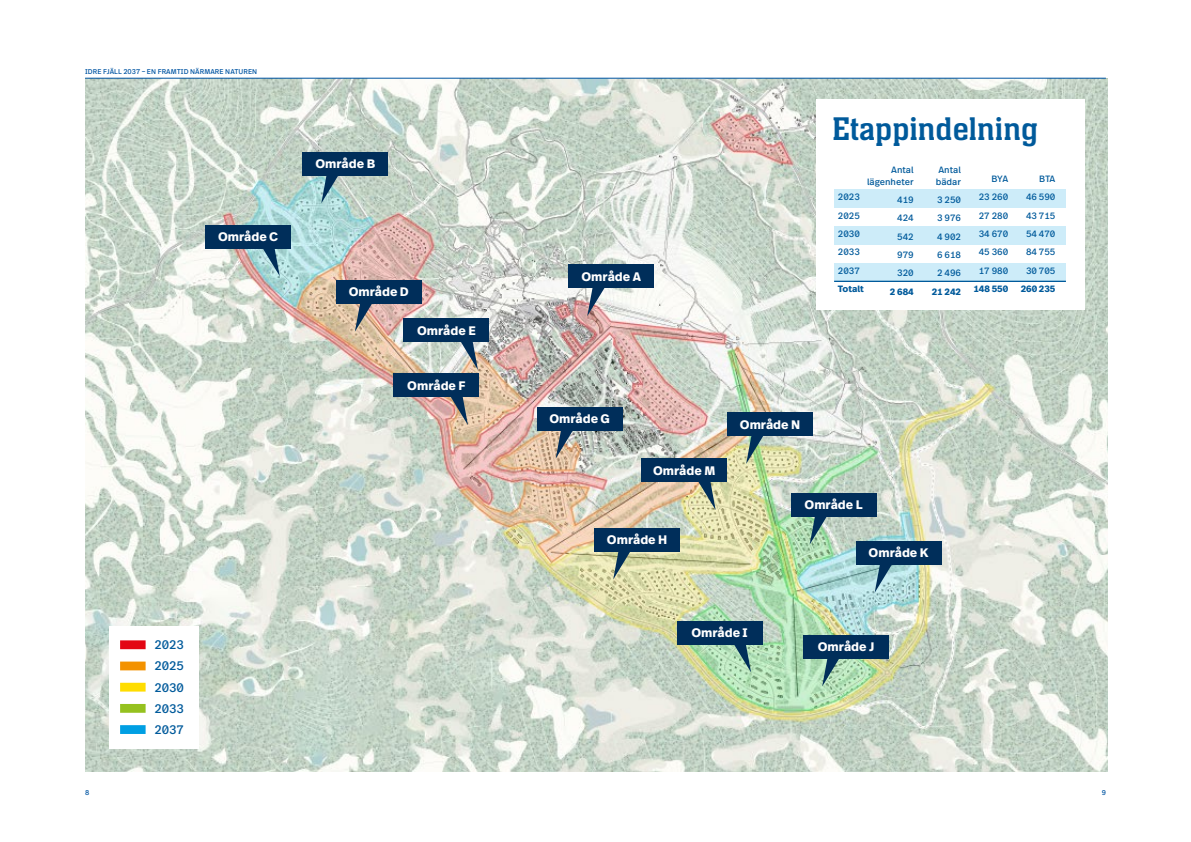
<style>
.page{position:relative;width:1191px;height:842px;background:#fff}
.page>*{position:absolute;margin:0;border:0;box-sizing:border-box;transform-origin:0 0}
.t1{font:34px "Neue Aachen Pro";color:#005a9b}
.t2{font:700 12.3px "Real Text Pro";color:#fff}
.t3{font:12.3px/21.1px "Real Text Pro";color:#005a9b;text-align:justify}
.t4{font:9.2px/18.3px "Real Text Pro";color:#005a9b;text-align:justify}
.t5{font:700 9.2px "Real Text Pro";color:#005a9b}
.t6{font:7px "Real Text Pro";letter-spacing:.01em;color:#0055a3}
</style>
<div class="page">
<img style="left:85px;top:78px;width:1022px;height:693px">
<div style="left:816px;top:99px;width:268px;height:211px;background:#fff"></div>
<div style="left:109px;top:626px;width:90px;height:122px;background:#fff"></div>
<div style="left:834px;top:190px;width:232px;height:18px;background:#cdecf9"></div>
<div style="left:834px;top:226px;width:232px;height:19px;background:#cdecf9"></div>
<div style="left:834px;top:263px;width:232px;height:18px;background:#cdecf9"></div>
<hr style="left:834px;top:281px;width:232px;height:1px;background:#005a9b">
<div style="left:302px;top:152px;width:86px;height:23px;background:#002e5a"></div>
<svg style="left:321px;top:175px;width:18px;height:28px"></svg>
<div style="left:336px;top:280px;width:86px;height:24px;background:#002e5a"></div>
<svg style="left:355px;top:304px;width:18px;height:28px"></svg>
<div style="left:205px;top:225px;width:86px;height:23px;background:#002e5a"></div>
<svg style="left:262px;top:248px;width:18px;height:28px"></svg>
<div style="left:403px;top:318px;width:86px;height:24px;background:#002e5a"></div>
<svg style="left:460px;top:342px;width:18px;height:28px"></svg>
<div style="left:568px;top:265px;width:86px;height:23px;background:#002e5a"></div>
<svg style="left:587px;top:288px;width:18px;height:28px"></svg>
<div style="left:537px;top:407px;width:85px;height:24px;background:#002e5a"></div>
<svg style="left:555px;top:431px;width:18px;height:28px"></svg>
<div style="left:727px;top:412px;width:86px;height:24px;background:#002e5a"></div>
<svg style="left:746px;top:436px;width:18px;height:28px"></svg>
<div style="left:790px;top:493px;width:86px;height:24px;background:#002e5a"></div>
<svg style="left:809px;top:517px;width:18px;height:28px"></svg>
<div style="left:803px;top:635px;width:86px;height:23px;background:#002e5a"></div>
<svg style="left:822px;top:658px;width:18px;height:28px"></svg>
<div style="left:855px;top:541px;width:86px;height:24px;background:#002e5a"></div>
<svg style="left:874px;top:565px;width:18px;height:28px"></svg>
<div style="left:594px;top:528px;width:86px;height:24px;background:#002e5a"></div>
<svg style="left:613px;top:552px;width:18px;height:27px"></svg>
<div style="left:393px;top:374px;width:86px;height:23px;background:#002e5a"></div>
<svg style="left:450px;top:397px;width:18px;height:28px"></svg>
<div style="left:641px;top:459px;width:86px;height:23px;background:#002e5a"></div>
<svg style="left:697px;top:482px;width:18px;height:28px"></svg>
<div style="left:676px;top:621px;width:86px;height:23px;background:#002e5a"></div>
<svg style="left:733px;top:644px;width:18px;height:28px"></svg>
<div style="left:120px;top:640px;width:26px;height:9px;background:#e30613"></div>
<div style="left:120px;top:661px;width:26px;height:9px;background:#f39200"></div>
<div style="left:120px;top:683px;width:26px;height:8px;background:#fd0"></div>
<div style="left:120px;top:704px;width:26px;height:9px;background:#95c11f"></div>
<div style="left:120px;top:725px;width:26px;height:9px;background:#009fe3"></div>
<hr style="left:85px;top:78px;width:1021px;height:1px;background:#0055a3">
<p class="t6" style="left:85px;top:67px;width:174px">IDRE FJÄLL 2037 – EN FRAMTID NÄRMARE NATUREN</p>
<h2 class="t2" style="left:218px;top:228px;width:62px">Område C</h2>
<h2 class="t2" style="left:315px;top:155px;width:61px">Område B</h2>
<h2 class="t2" style="left:349px;top:283px;width:62px">Område D</h2>
<h2 class="t2" style="left:417px;top:321px;width:60px">Område E</h2>
<h2 class="t2" style="left:407px;top:376px;width:60px">Område F</h2>
<h2 class="t3" style="left:154px;top:634px;width:31px">2023<br>2025<br>2030<br>2033<br>2037</h2>
<h2 class="t2" style="left:581px;top:267px;width:61px">Område A</h2>
<h1 class="t1" style="left:832px;top:111px;width:207px">Etappindelning</h1>
<p class="t4" style="left:867px;top:164px;width:48px;line-height:11.8px;text-align:right">Antal lägenheter</p>
<p class="t4" style="left:897px;top:190px;width:18px">419<br>424<br>542<br>979<br>320</p>
<p class="t5" style="left:890px;top:285px;width:25px">2 684</p>
<p class="t4" style="left:838px;top:188px;width:23px">2023<br>2025<br>2030<br>2033<br>2037</p>
<p class="t5" style="left:838px;top:282px;width:28px">Totalt</p>
<p class="t4" style="left:935px;top:164px;width:27px;line-height:11.8px">Antal bädar</p>
<p class="t4" style="left:937px;top:190px;width:25px">3 250<br>3 976<br>4 902<br>6 618<br>2 496</p>
<p class="t5" style="left:931px;top:285px;width:31px">21 242</p>
<p class="t4" style="left:978px;top:169px;width:31px;text-indent:13px">BYA 23 260<br>27 280<br>34 670<br>45 360<br>17 980</p>
<p class="t5" style="left:973px;top:282px;width:36px">148 550</p>
<p class="t4" style="left:1026px;top:169px;width:31px;text-indent:13px">BTA 46 590<br>43 715<br>54 470<br>84 755<br>30 705</p>
<p class="t5" style="left:1020px;top:282px;width:36px">260 235</p>
<h2 class="t2" style="left:549px;top:410px;width:62px">Område G</h2>
<h2 class="t2" style="left:740px;top:415px;width:62px">Område N</h2>
<h2 class="t2" style="left:653px;top:461px;width:64px">Område M</h2>
<h2 class="t2" style="left:607px;top:531px;width:62px">Område H</h2>
<h2 class="t2" style="left:691px;top:624px;width:58px">Område I</h2>
<h2 class="t2" style="left:804px;top:496px;width:60px">Område L</h2>
<h2 class="t2" style="left:868px;top:544px;width:61px">Område K</h2>
<h2 class="t2" style="left:818px;top:638px;width:58px">Område J</h2>
<p class="t6" style="left:85px;top:788px;width:6px">8</p>
<p class="t6" style="left:1101px;top:788px;width:6px">9</p>
</div>
